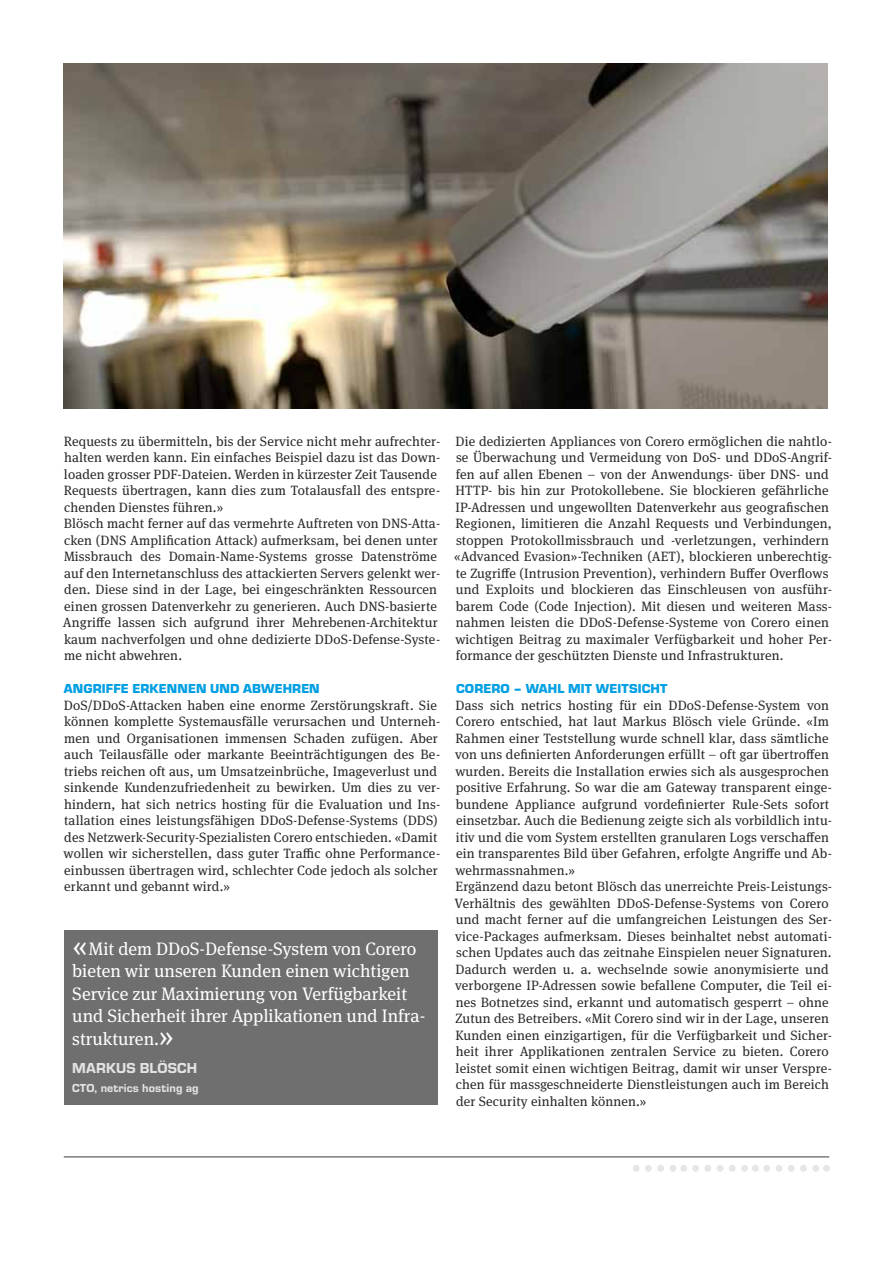
<style>
.page{position:relative;width:893px;height:1263px;background:#fff}
.page>*{position:absolute;margin:0;border:0;box-sizing:border-box;transform-origin:0 0}
.t1{font:18px/22.5px "Meta Serif OT";color:#fff}
.t2{font:15px "Eurostile Hea";letter-spacing:.01em;color:#e3e3e3}
.t3{font:13.5px/16.5px "Meta Serif OT";letter-spacing:.01em;color:#282827}
.t4{font:900 13.5px "Eurostile";letter-spacing:.01em;color:#009fe3}
.t5{font:12px "Eurostile Hea";letter-spacing:.01em;color:#e3e3e3}
.s1{font-size:30px}
</style>
<div class="page">
<hr style="left:64px;top:1157px;width:765px;height:1px;background:#3c3c3b">
<div style="left:763px;top:1165px;width:7px;height:7px;background:#e6e6e6;border-radius:50%"></div>
<div style="left:775px;top:1165px;width:7px;height:7px;background:#e6e6e6;border-radius:50%"></div>
<div style="left:788px;top:1165px;width:7px;height:7px;background:#e6e6e6;border-radius:50%"></div>
<div style="left:800px;top:1165px;width:7px;height:7px;background:#e6e6e6;border-radius:50%"></div>
<div style="left:812px;top:1165px;width:7px;height:7px;background:#e6e6e6;border-radius:50%"></div>
<div style="left:823px;top:1165px;width:7px;height:7px;background:#e6e6e6;border-radius:50%"></div>
<div style="left:692px;top:1165px;width:7px;height:7px;background:#e6e6e6;border-radius:50%"></div>
<div style="left:704px;top:1165px;width:7px;height:7px;background:#e6e6e6;border-radius:50%"></div>
<div style="left:717px;top:1165px;width:6px;height:7px;background:#e6e6e6;border-radius:50%"></div>
<div style="left:729px;top:1165px;width:7px;height:7px;background:#e6e6e6;border-radius:50%"></div>
<div style="left:741px;top:1165px;width:7px;height:7px;background:#e6e6e6;border-radius:50%"></div>
<div style="left:752px;top:1165px;width:7px;height:7px;background:#e6e6e6;border-radius:50%"></div>
<div style="left:633px;top:1165px;width:7px;height:7px;background:#e6e6e6;border-radius:50%"></div>
<div style="left:645px;top:1165px;width:7px;height:7px;background:#e6e6e6;border-radius:50%"></div>
<div style="left:657px;top:1165px;width:7px;height:7px;background:#e6e6e6;border-radius:50%"></div>
<div style="left:669px;top:1165px;width:7px;height:7px;background:#e6e6e6;border-radius:50%"></div>
<div style="left:680px;top:1165px;width:7px;height:7px;background:#e6e6e6;border-radius:50%"></div>
<div style="left:64px;top:930px;width:373px;height:175px;background:#706f6f"></div>
<img style="left:64px;top:64px;width:764px;height:344px">
<p class="t3" style="left:63px;top:433px;width:379px">Requests zu übermitteln, bis der Service nicht mehr aufrechter&shy;halten werden kann. Ein einfaches Beispiel dazu ist das Down&shy;loaden grosser PDF-Dateien. Werden in kürzester Zeit Tausende Requests übertragen, kann dies zum Totalausfall des entspre&shy;chenden Dienstes führen.»<br>Blösch macht ferner auf das vermehrte Auftreten von DNS-Atta&shy;cken (DNS Amplification Attack) aufmerksam, bei denen unter Missbrauch des Domain-Name-Systems grosse Datenströme auf den Internetanschluss des attackierten Servers gelenkt wer&shy;den. Diese sind in der Lage, bei eingeschränkten Ressourcen einen grossen Datenverkehr zu generieren. Auch DNS-basierte Angriffe lassen sich aufgrund ihrer Mehrebenen-Architektur kaum nachverfolgen und ohne dedizierte DDoS-Defense-Syste&shy;me nicht abwehren.</p>
<p class="t4" style="left:64px;top:681px;width:257px">ANGRIFFE ERKENNEN UND ABWEHREN</p>
<p class="t3" style="left:64px;top:697px;width:378px">DoS/DDoS-Attacken haben eine enorme Zerstörungskraft. Sie können komplette Systemausfälle verursachen und Unterneh&shy;men und Organisationen immensen Schaden zufügen. Aber auch Teilausfälle oder markante Beeinträchtigungen des Be&shy;triebs reichen oft aus, um Umsatzeinbrüche, Imageverlust und sinkende Kundenzufriedenheit zu bewirken. Um dies zu ver&shy;hindern, hat sich netrics hosting für die Evaluation und Ins&shy;tallation eines leistungsfähigen DDoS-Defense-Systems (DDS) des Netzwerk-Security-Spezialisten Corero entschieden. «Damit wollen wir sicherstellen, dass guter Traffic ohne Performance&shy;einbussen übertragen wird, schlechter Code jedoch als solcher erkannt und gebannt wird.»</p>
<h1 class="t1" style="left:72px;top:938px;width:355px"><span class="s1">«</span>Mit dem DDoS-Defense-System von Corero bieten wir unseren Kunden einen wichtigen Service zur Maximierung von Verfügbarkeit und Sicherheit ihrer Applikationen und Infra&shy;strukturen.<span class="s1">»</span></h1>
<p class="t2" style="left:72px;top:1059px;width:126px">Markus Blösch</p>
<p class="t5" style="left:72px;top:1081px;width:128px">CTO, netrics hosting ag</p>
<p class="t3" style="left:454px;top:433px;width:380px">Die dedizierten Appliances von Corero ermöglichen die nahtlo&shy;se Überwachung und Vermeidung von DoS- und DDoS-Angrif&shy;fen auf allen Ebenen – von der Anwendungs- über DNS- und HTTP- bis hin zur Protokollebene. Sie blockieren gefährliche IP-Adressen und ungewollten Datenverkehr aus geografischen Regionen, limitieren die Anzahl Requests und Verbindungen, stoppen Protokollmissbrauch und -verletzungen, verhindern «Advanced Evasion»-Techniken (AET), blockieren unberechtig&shy;te Zugriffe (Intrusion Prevention), verhindern Buffer Overflows und Exploits und blockieren das Einschleusen von ausführ&shy;barem Code (Code Injection). Mit diesen und weiteren Mass&shy;nahmen leisten die DDoS-Defense-Systeme von Corero einen wichtigen Beitrag zu maximaler Verfügbarkeit und hoher Per&shy;formance der geschützten Dienste und Infrastrukturen.</p>
<p class="t4" style="left:456px;top:681px;width:213px">CORERO – WAHL MIT WEITSICHT</p>
<p class="t3" style="left:455px;top:697px;width:379px">Dass sich netrics hosting für ein DDoS-Defense-System von Corero entschied, hat laut Markus Blösch viele Gründe. «Im Rahmen einer Teststellung wurde schnell klar, dass sämtliche von uns definierten Anforderungen erfüllt – oft gar übertroffen wurden. Bereits die Installation erwies sich als ausgesprochen positive Erfahrung. So war die am Gateway transparent einge&shy;bundene Appliance aufgrund vordefinierter Rule-Sets sofort einsetzbar. Auch die Bedienung zeigte sich als vorbildlich intu&shy;itiv und die vom System erstellten granularen Logs verschaffen ein transparentes Bild über Gefahren, erfolgte Angriffe und Ab&shy;wehrmassnahmen.»<br>Ergänzend dazu betont Blösch das unerreichte Preis-Leistungs-Verhältnis des gewählten DDoS-Defense-Systems von Corero und macht ferner auf die umfangreichen Leistungen des Ser&shy;vice-Packages aufmerksam. Dieses beinhaltet nebst automati&shy;schen Updates auch das zeitnahe Einspielen neuer Signaturen.<br>Dadurch werden u. a. wechselnde sowie anonymisierte und verborgene IP-Adressen sowie befallene Computer, die Teil ei&shy;nes Botnetzes sind, erkannt und automatisch gesperrt – ohne Zutun des Betreibers. «Mit Corero sind wir in der Lage, unseren Kunden einen einzigartigen, für die Verfügbarkeit und Sicher&shy;heit ihrer Applikationen zentralen Service zu bieten. Corero leistet somit einen wichtigen Beitrag, damit wir unser Verspre&shy;chen für massgeschneiderte Dienstleistungen auch im Bereich der Security einhalten können.»</p>
</div>
